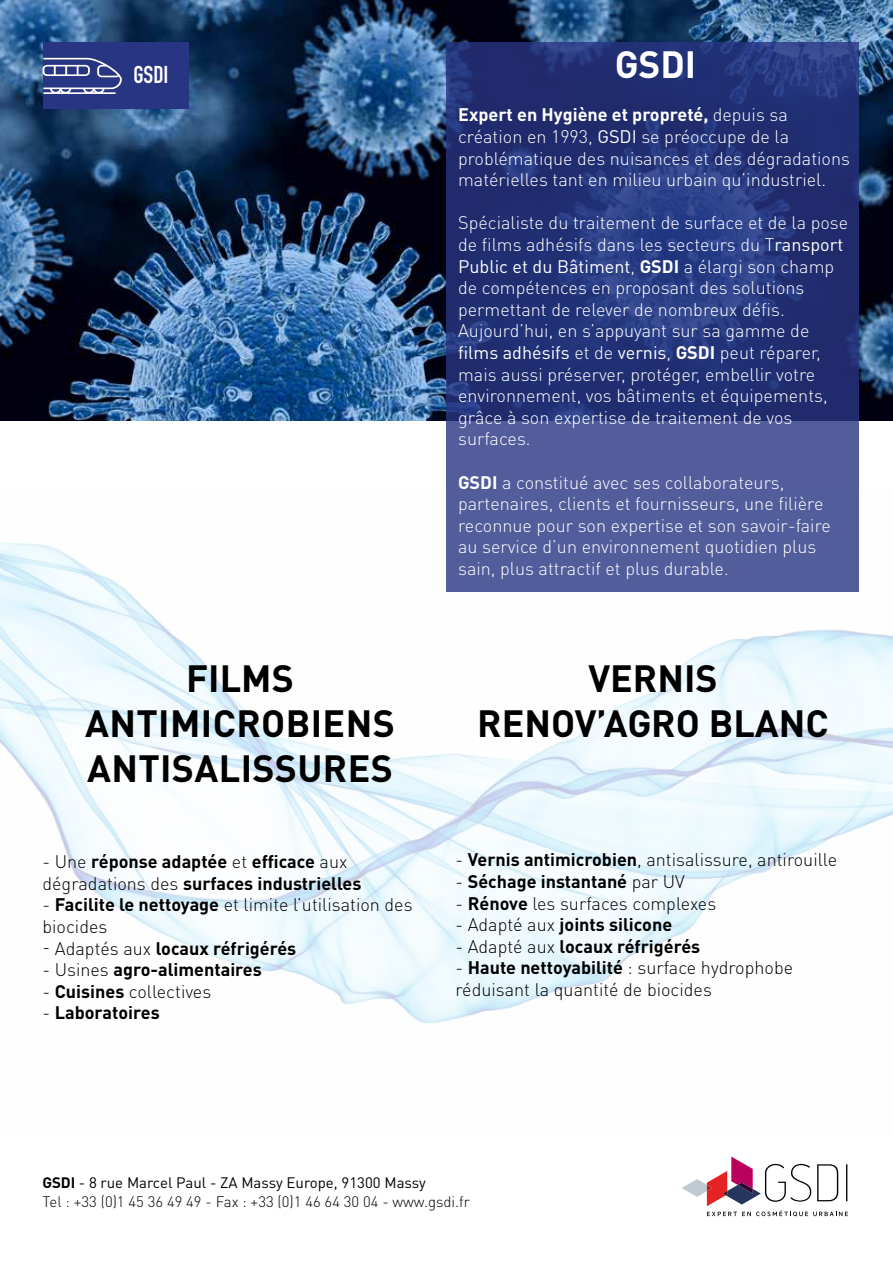
<style>
.page{position:relative;width:893px;height:1263px;background:#fff}
.page>*{position:absolute;margin:0;border:0;box-sizing:border-box;transform-origin:0 0}
.t1{font:700 37.5px/45px "DIN Pro";letter-spacing:.01em;color:#000;text-align:center}
.t2{font:700 37.5px "DIN Pro";color:#fff}
.t3{font:700 24px "DIN Condensed";color:#fff}
.t4{font:300 18px/21.6px "DIN Pro";color:#fff}
.t5{font:300 18px/21.6px "DIN Pro";color:#000}
.t6{font:700 18px/21.6px "DIN Pro";color:#000}
.t7{font:300 15px/19.5px "DIN Pro";color:#000}
.s1{font-weight:300}
.s2{font-weight:700}
.s3{font-weight:400}
</style>
<div class="page">
<img style="left:0;top:543px;width:893px;height:481px">
<img style="left:0;top:0;width:893px;height:421px">
<svg style="left:446px;top:42px;width:413px;height:549px;background:#323f82"></svg>
<svg style="left:682px;top:1156px;width:166px;height:60px"></svg>
<hr style="left:846px;top:1164px;width:1px;height:37px;background:#040506">
<div style="left:43px;top:43px;width:145px;height:66px;background:#283583"></div>
<svg style="left:43px;top:58px;width:79px;height:36px"></svg>
<h2 class="t3" style="left:133px;top:58px;width:37px">GSDI</h2>
<h1 class="t1" style="left:85px;top:654px;width:311px">FILMS<br>ANTIMICROBIENS<br>ANTISALISSURES</h1>
<p class="t6" style="left:43px;top:850px;width:320px"><span class="s1">- Une</span> réponse adaptée <span class="s1">et</span> efficace <span class="s1">aux dégradations des</span> surfaces industrielles</p>
<p class="t5" style="left:43px;top:893px;width:372px">- <span class="s2">Facilite le nettoyage</span> et limite l’utilisation des biocides</p>
<p class="t6" style="left:43px;top:936px;width:255px"><span class="s1">- Adaptés aux</span> locaux réfrigérés</p>
<p class="t6" style="left:43px;top:958px;width:221px"><span class="s1">- Usines</span> agro-alimentaires</p>
<p class="t5" style="left:43px;top:980px;width:170px">- <span class="s2">Cuisines</span> collectives</p>
<p class="t6" style="left:43px;top:1001px;width:119px"><span class="s1">-</span> Laboratoires</p>
<h1 class="t2" style="left:615px;top:39px;width:83px">GSDI</h1>
<p class="t4" style="left:458px;top:103px;width:393px"><span class="s2">Expert en Hygiène et propreté,</span> depuis sa création en 1993, <span class="s3">GSDI</span> se préoccupe de la problématique des nuisances et des dégradations matérielles tant en milieu urbain qu’industriel.</p>
<p class="t4" style="left:458px;top:211px;width:392px">Spécialiste du traitement de surface et de la pose de films adhésifs dans les secteurs du T<span class="s3">ransport Public et du Bâtiment</span>, <span class="s2">GSDI</span> a élargi son champ de compétences en proposant des solutions permettant de relever de nombreux défis.<br>Aujourd’hui, en s’appuyant sur sa gamme de <span class="s3">films adhésifs</span> et de <span class="s3">vernis</span>, <span class="s2">GSDI</span> peut réparer, mais aussi préserver, protéger, embellir votre environnement, vos bâtiments et équipements, grâce à son expertise de traitement de vos surfaces.</p>
<p class="t4" style="left:458px;top:470px;width:374px"><span class="s2">GSDI</span> a constitué avec ses collaborateurs, partenaires, clients et fournisseurs, une filière reconnue pour son expertise et son savoir-faire au service d’un environnement quotidien plus sain, plus attractif et plus durable.</p>
<h1 class="t1" style="left:477px;top:654px;width:353px">VERNIS<br>RENOV’AGRO BLANC</h1>
<p class="t5" style="left:455px;top:848px;width:383px">- <span class="s2">Vernis antimicrobien</span>, antisalissure, antirouille</p>
<p class="t6" style="left:455px;top:870px;width:231px"><span class="s1">-</span> Séchage instantané <span class="s1">par UV</span></p>
<p class="t5" style="left:455px;top:891px;width:262px">- <span class="s2">Rénove</span> les surfaces complexes</p>
<p class="t6" style="left:455px;top:913px;width:218px"><span class="s1">- Adapté aux</span> joints silicone</p>
<p class="t6" style="left:455px;top:935px;width:246px"><span class="s1">- Adapté aux</span> locaux réfrigérés</p>
<p class="t5" style="left:455px;top:956px;width:339px">- <span class="s2">Haute nettoyabilité</span> : surface hydrophobe réduisant la quantité de biocides</p>
<p class="t7" style="left:43px;top:1172px;width:429px"><span class="s2">GSDI</span> <span class="s3">- 8 rue Marcel Paul - ZA Massy Europe, 91300 Massy<br></span>Tel : +33 (0)1 45 36 49 49 - Fax : +33 (0)1 46 64 30 04 - www.gsdi.fr</p>
</div>
